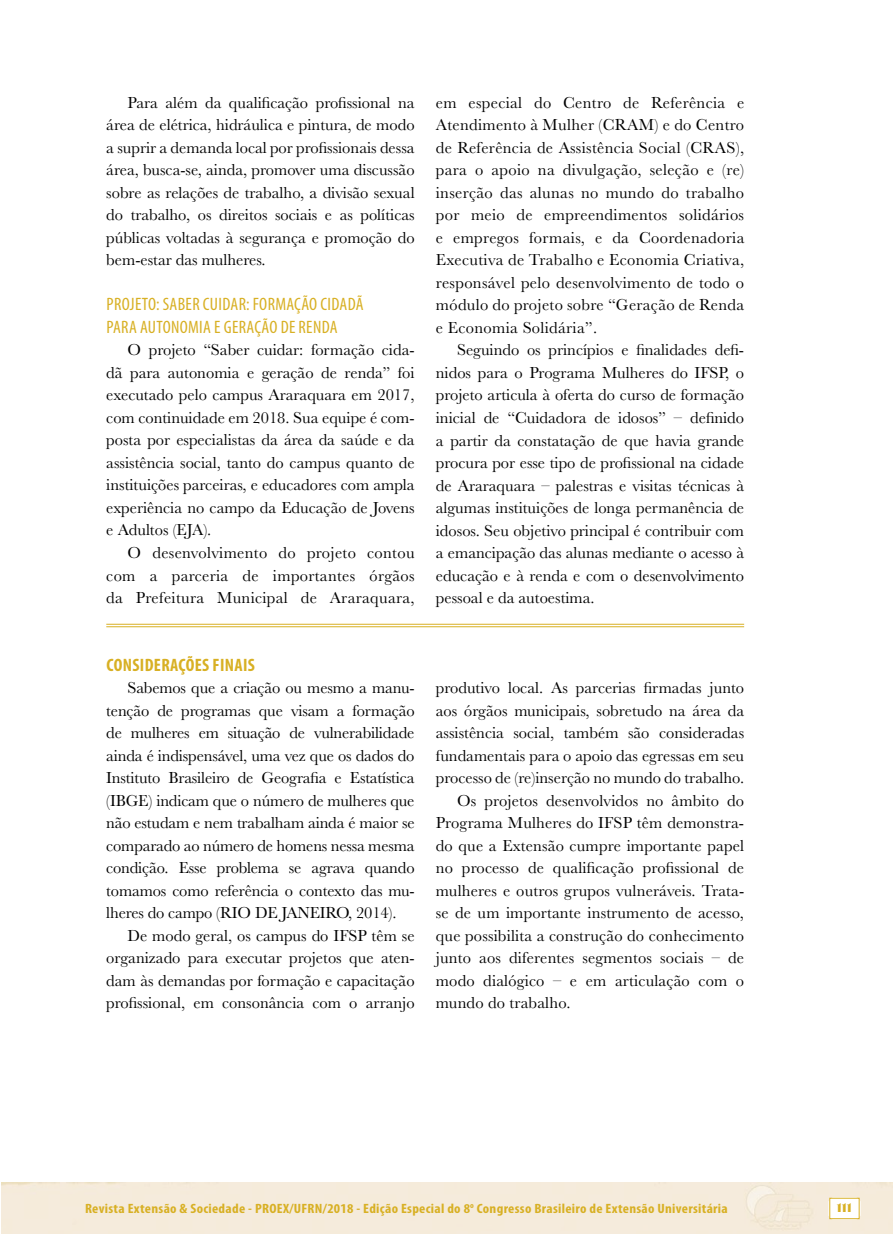
<style>
.page{position:relative;width:893px;height:1234px;background:#fff}
.page>*{position:absolute;margin:0;border:0;box-sizing:border-box;transform-origin:0 0}
.t1{font:condensed 18px/22.5px "Myriad Pro";letter-spacing:.02em;color:#d8b024}
.t2{font:700 condensed 18px "Myriad Pro";letter-spacing:.02em;color:#d8b024}
.t3{font:16.5px/22.5px "Baskerville";color:#000;text-align:justify}
.t4{font:700 condensed 13.5px "Myriad Pro";letter-spacing:.02em;color:#d8b024;scale:1.1 1}
.t5{font:12px "Escafina Low";color:#d8b024;scale:1.1 1}
</style>
<div class="page">
<hr style="left:106px;top:624px;width:638px;height:1px;background:#d8b024">
<hr style="left:106px;top:626px;width:638px;height:1px;background:#d8b024">
<svg style="left:828px;top:1196px;width:33px;height:23px"></svg>
<div style="left:829px;top:1197px;width:30px;height:21px;background:#fff;border:1px solid #d8b024"></div>
<p class="t3" style="left:106px;top:91px;width:310px;text-indent:21px">Para além da qualificação profissional na área de elétrica, hidráulica e pintura, de modo a suprir a demanda local por profissionais dessa área, busca-se, ainda, promover uma discussão sobre as relações de trabalho, a divisão sexual do trabalho, os direitos sociais e as políticas públicas voltadas à segurança e promoção do bem-estar das mulheres.</p>
<p class="t1" style="left:106px;top:293px;width:259px">PROJETO: SABER CUIDAR: FORMAÇÃO CIDADÃ<br>PARA AUTONOMIA E GERAÇÃO DE RENDA</p>
<p class="t3" style="left:106px;top:338px;width:310px;text-indent:21px">O projeto “Saber cuidar: formação cida&shy;dã para autonomia e geração de renda” foi executado pelo campus Araraquara em 2017, com continuidade em 2018. Sua equipe é com&shy;posta por especialistas da área da saúde e da assistência social, tanto do campus quanto de instituições parceiras, e educadores com ampla experiência no campo da Educação de Jovens e Adultos (EJA).</p>
<p class="t3" style="left:106px;top:541px;width:310px;text-indent:21px">O desenvolvimento do projeto contou com a parceria de importantes órgãos da Prefeitura Municipal de Araraquara,</p>
<p class="t2" style="left:106px;top:654px;width:150px">CONSIDERAÇÕES FINAIS</p>
<p class="t3" style="left:106px;top:676px;width:310px;text-indent:21px">Sabemos que a criação ou mesmo a manu&shy;tenção de programas que visam a formação de mulheres em situação de vulnerabilidade ainda é indispensável, uma vez que os dados do Instituto Brasileiro de Geografia e Estatística (IBGE) indicam que o número de mulheres que não estudam e nem trabalham ainda é maior se comparado ao número de homens nessa mesma condição. Esse problema se agrava quando tomamos como referência o contexto das mu&shy;lheres do campo (RIO DE JANEIRO, 2014).</p>
<p class="t3" style="left:106px;top:923px;width:310px;text-indent:21px">De modo geral, os campus do IFSP têm se organizado para executar projetos que aten&shy;dam às demandas por formação e capacitação profissional, em consonância com o arranjo</p>
<p class="t3" style="left:436px;top:91px;width:310px">em especial do Centro de Referência e Atendimento à Mulher (CRAM) e do Centro de Referência de Assistência Social (CRAS), para o apoio na divulgação, seleção e (re) inserção das alunas no mundo do trabalho por meio de empreendimentos solidários e empregos formais, e da Coordenadoria Executiva de Trabalho e Economia Criativa, responsável pelo desenvolvimento de todo o módulo do projeto sobre “Geração de Renda e Economia Solidária”.</p>
<p class="t3" style="left:436px;top:339px;width:310px;text-indent:21px">Seguindo os princípios e finalidades defi&shy;nidos para o Programa Mulheres do IFSP, o projeto articula à oferta do curso de formação inicial de “Cuidadora de idosos” – definido a partir da constatação de que havia grande procura por esse tipo de profissional na cidade de Araraquara – palestras e visitas técnicas à algumas instituições de longa permanência de idosos. Seu objetivo principal é contribuir com a emancipação das alunas mediante o acesso à educação e à renda e com o desenvolvimento pessoal e da autoestima.</p>
<p class="t3" style="left:436px;top:676px;width:310px">produtivo local. As parcerias firmadas junto</p>
<p class="t3" style="left:436px;top:698px;width:310px">aos órgãos municipais, sobretudo na área da</p>
<p class="t3" style="left:436px;top:721px;width:310px">assistência social, também são consideradas</p>
<p class="t3" style="left:436px;top:744px;width:310px">fundamentais para o apoio das egressas em seu</p>
<p class="t3" style="left:436px;top:766px;width:310px">processo de (re)inserção no mundo do trabalho.</p>
<p class="t3" style="left:457px;top:789px;width:289px">Os projetos desenvolvidos no âmbito do</p>
<p class="t3" style="left:436px;top:811px;width:310px">Programa Mulheres do IFSP têm demonstra-</p>
<p class="t3" style="left:436px;top:834px;width:310px">do que a Extensão cumpre importante papel</p>
<p class="t3" style="left:436px;top:856px;width:310px">no processo de qualificação profissional de</p>
<p class="t3" style="left:436px;top:879px;width:310px">mulheres e outros grupos vulneráveis. Trata-</p>
<p class="t3" style="left:436px;top:901px;width:310px">se de um importante instrumento de acesso,</p>
<p class="t3" style="left:436px;top:924px;width:310px">que possibilita a construção do conhecimento</p>
<p class="t3" style="left:436px;top:946px;width:310px">junto aos diferentes segmentos sociais – de</p>
<p class="t3" style="left:436px;top:969px;width:310px">modo dialógico – e em articulação com o</p>
<p class="t3" style="left:436px;top:991px;width:136px">mundo do trabalho.</p>
<p class="t4" style="left:85px;top:1200px;width:586px">Revista Extensão &amp; Sociedade - PROEX/UFRN/2018 - Edição Especial do 8<sup>o</sup> Congresso Brasileiro de Extensão Universitária</p>
<p class="t5" style="left:837px;top:1199px;width:15px">111</p>
</div>
